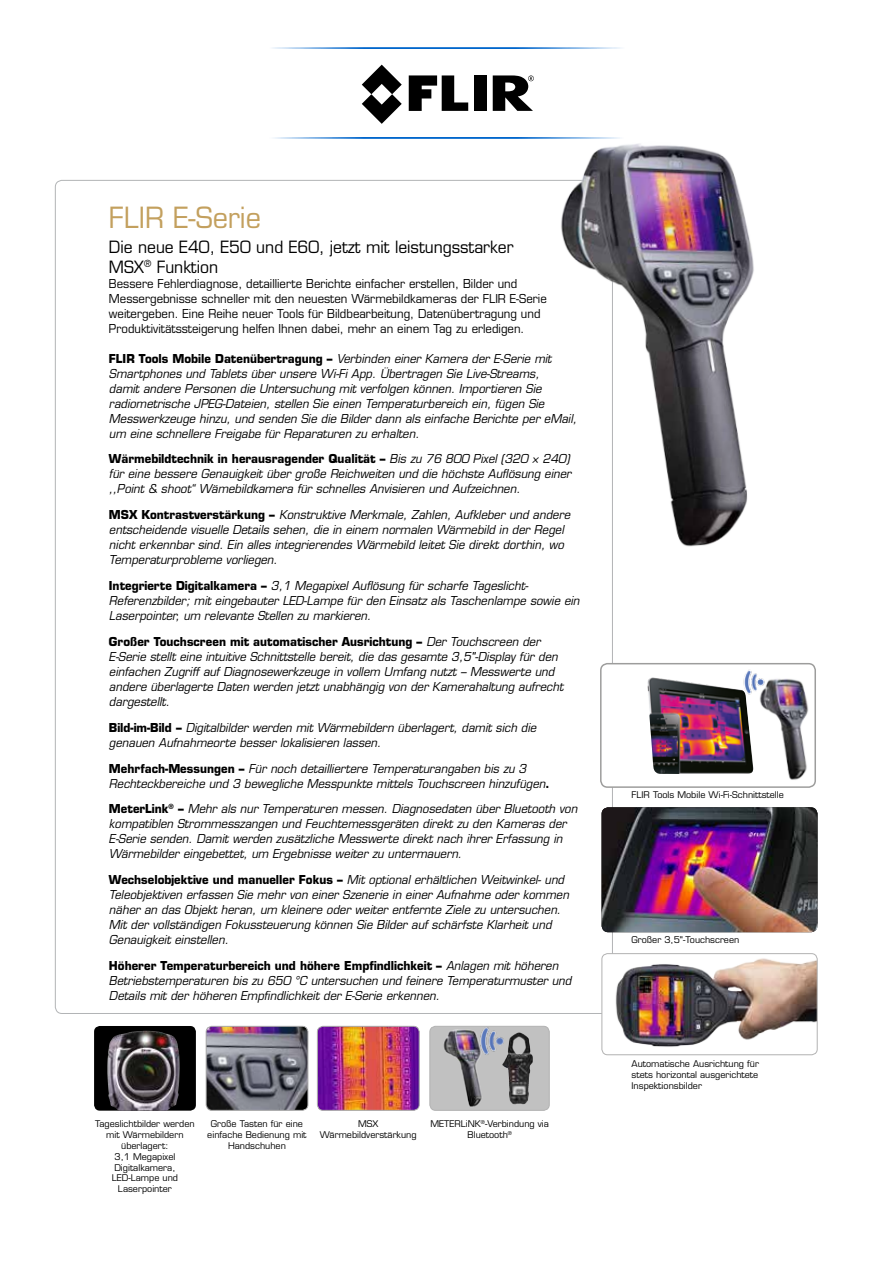
<style>
.page{position:relative;width:893px;height:1263px;background:#fff}
.page>*{position:absolute;margin:0;border:0;box-sizing:border-box;transform-origin:0 0}
.t1{font:28.5px "Eurostile LT Std";color:#c3a05e;scale:.95 1}
.t2{font:16.5px/19.8px "Eurostile LT Std";color:#000;scale:.95 1}
.t3{font:italic 12px/15px "Eurostile LT Std";color:#000;scale:.95 1}
.t4{font:12px/15px "Eurostile LT Std";color:#000;scale:.95 1}
.t5{font:9px/10.8px "Eurostile LT Std";color:#000;text-align:center}
.s1{font-weight:700;font-style:normal}
</style>
<div class="page">
<img style="left:602px;top:807px;width:215px;height:125px">
<img style="left:647px;top:677px;width:105px;height:97px">
<div style="left:600px;top:663px;width:216px;height:125px;border:2px solid #9d9d9c;border-radius:7px"></div>
<img style="left:736px;top:663px;width:33px;height:36px">
<img style="left:615px;top:954px;width:202px;height:101px">
<div style="left:602px;top:953px;width:215px;height:102px;border:1px solid #b2b2b2;border-radius:6px"></div>
<img style="left:752px;top:673px;width:64px;height:113px">
<div style="left:94px;top:1026px;width:102px;height:85px;background:#000;border-radius:6px"></div>
<img style="left:107px;top:1031px;width:73px;height:80px">
<img style="left:206px;top:1026px;width:102px;height:84px">
<div style="left:206px;top:1026px;width:102px;height:85px;border:1px solid #b2b2b2;border-radius:6px"></div>
<img style="left:318px;top:1026px;width:101px;height:84px">
<div style="left:317px;top:1026px;width:102px;height:85px;border:1px solid #b2b2b2;border-radius:6px"></div>
<div style="left:430px;top:1026px;width:119px;height:84px;background:#c1c1c1;border-radius:6px"></div>
<img style="left:443px;top:1029px;width:39px;height:78px">
<div style="left:430px;top:1026px;width:120px;height:85px;border:1px solid #b2b2b2;border-radius:6px"></div>
<img style="left:502px;top:1032px;width:27px;height:72px">
<img style="left:474px;top:1025px;width:31px;height:33px">
<img style="left:274px;top:137px;width:253px;height:1px">
<img style="left:272px;top:48px;width:349px;height:1px">
<svg style="left:409px;top:75px;width:59px;height:36px"></svg>
<div style="left:474px;top:75px;width:12px;height:36px;background:#000"></div>
<svg style="left:362px;top:65px;width:40px;height:59px"></svg>
<svg style="left:493px;top:75px;width:41px;height:36px"></svg>
<img style="left:527px;top:137px;width:227px;height:436px">
<h1 class="t1" style="left:109px;top:200px;width:162px">FLIR E-Serie</h1>
<h2 class="t2" style="left:109px;top:237px;width:427px">Die neue E40, E50 und E60, jetzt mit leistungsstarker<br>MSX<sup>®</sup> Funktion</h2>
<p class="t4" style="left:109px;top:276px;width:462px">Bessere Fehlerdiagnose, detaillierte Berichte einfacher erstellen, Bilder und Messergebnisse schneller mit den neuesten Wärmebildkameras der FLIR E-Serie weitergeben. Eine Reihe neuer Tools für Bildbearbeitung, Datenübertragung und Produktivitätssteigerung helfen Ihnen dabei, mehr an einem Tag zu erledigen.</p>
<p class="t3" style="left:109px;top:351px;width:494px"><span class="s1">FLIR Tools Mobile Datenübertragung –</span> Verbinden einer Kamera der E-Serie mit Smartphones und Tablets über unsere Wi-Fi App. Übertragen Sie Live-Streams,<br>damit andere Personen die Untersuchung mit verfolgen können. Importieren Sie radiometrische JPEG-Dateien, stellen Sie einen Temperaturbereich ein, fügen Sie Messwerkzeuge hinzu, und senden Sie die Bilder dann als einfache Berichte per eMail, um eine schnellere Freigabe für Reparaturen zu erhalten.</p>
<p class="t3" style="left:109px;top:452px;width:488px"><span class="s1">Wärmebildtechnik in herausragender Qualität –</span> Bis zu 76 800 Pixel (320 × 240) für eine bessere Genauigkeit über große Reichweiten und die höchste Auflösung einer ,,Point &amp; shoot“ Wämebildkamera für schnelles Anvisieren und Aufzeichnen.</p>
<p class="t3" style="left:109px;top:508px;width:487px"><span class="s1">MSX Kontrastverstärkung –</span> Konstruktive Merkmale, Zahlen, Aufkleber und andere entscheidende visuelle Details sehen, die in einem normalen Wärmebild in der Regel nicht erkennbar sind. Ein alles integrierendes Wärmebild leitet Sie direkt dorthin, wo Temperaturprobleme vorliegen.</p>
<p class="t3" style="left:109px;top:578px;width:497px"><span class="s1">Integrierte Digitalkamera –</span> 3,1 Megapixel Auflösung für scharfe Tageslicht-<br>Referenzbilder; mit eingebauter LED-Lampe für den Einsatz als Taschenlampe sowie ein<br>Laserpointer, um relevante Stellen zu markieren.</p>
<p class="t3" style="left:109px;top:634px;width:480px"><span class="s1">Großer Touchscreen mit automatischer Ausrichtung –</span> Der Touchscreen der E-Serie stellt eine intuitive Schnittstelle bereit, die das gesamte 3,5"-Display für den einfachen Zugriff auf Diagnosewerkzeuge in vollem Umfang nutzt – Messwerte und andere überlagerte Daten werden jetzt unabhängig von der Kamerahaltung aufrecht dargestellt.</p>
<p class="t3" style="left:109px;top:720px;width:451px"><span class="s1">Bild-im-Bild –</span> Digitalbilder werden mit Wärmebildern überlagert, damit sich die genauen Aufnahmeorte besser lokalisieren lassen.</p>
<p class="t3" style="left:109px;top:761px;width:465px"><span class="s1">Mehrfach-Messungen –</span> Für noch detailliertere Temperaturangaben bis zu 3<br>Rechteckbereiche und 3 bewegliche Messpunkte mittels Touchscreen hinzufügen<span class="s1">.</span></p>
<p class="t3" style="left:109px;top:802px;width:495px"><span class="s1">MeterLink</span><sup>®</sup> <span class="s1">–</span> Mehr als nur Temperaturen messen. Diagnosedaten über Bluetooth von kompatiblen Strommesszangen und Feuchtemessgeräten direkt zu den Kameras der E-Serie senden. Damit werden zusätzliche Messwerte direkt nach ihrer Erfassung in Wärmebilder eingebettet, um Ergebnisse weiter zu untermauern.</p>
<p class="t3" style="left:109px;top:872px;width:486px"><span class="s1">Wechselobjektive und manueller Fokus –</span> Mit optional erhältlichen Weitwinkel- und Teleobjektiven erfassen Sie mehr von einer Szenerie in einer Aufnahme oder kommen näher an das Objekt heran, um kleinere oder weiter entfernte Ziele zu untersuchen.<br>Mit der vollständigen Fokussteuerung können Sie Bilder auf schärfste Klarheit und Genauigkeit einstellen.</p>
<p class="t3" style="left:109px;top:958px;width:488px"><span class="s1">Höherer Temperaturbereich und höhere Empfindlichkeit –</span> Anlagen mit höheren<br>Betriebstemperaturen bis zu 650 °C untersuchen und feinere Temperaturmuster und<br>Details mit der höheren Empfindlichkeit der E-Serie erkennen.</p>
<p class="t5" style="left:95px;top:1119px;width:101px">Tageslichtbilder werden mit Wärmebildern überlagert:<br>3,1 Megapixel<br>Digitalkamera,<br>LED-Lampe und<br>Laserpointer</p>
<p class="t5" style="left:207px;top:1119px;width:101px">Große Tasten für eine einfache Bedienung mit<br>Handschuhen</p>
<p class="t5" style="left:320px;top:1119px;width:98px">MSX<br>Wärmebildverstärkung</p>
<p class="t5" style="left:431px;top:1119px;width:120px">METERLiNK<sup>®</sup>-Verbindung via<br>Bluetooth<sup>®</sup></p>
<p class="t5" style="left:632px;top:789px;width:154px">FLIR Tools Mobile Wi-Fi-Schnittstelle</p>
<p class="t5" style="left:632px;top:935px;width:109px">Großer 3,5"-Touchscreen</p>
<p class="t5" style="left:632px;top:1058px;width:129px;text-align:justify">Automatische Ausrichtung für stets horizontal ausgerichtete Inspektionsbilder</p>
</div>
